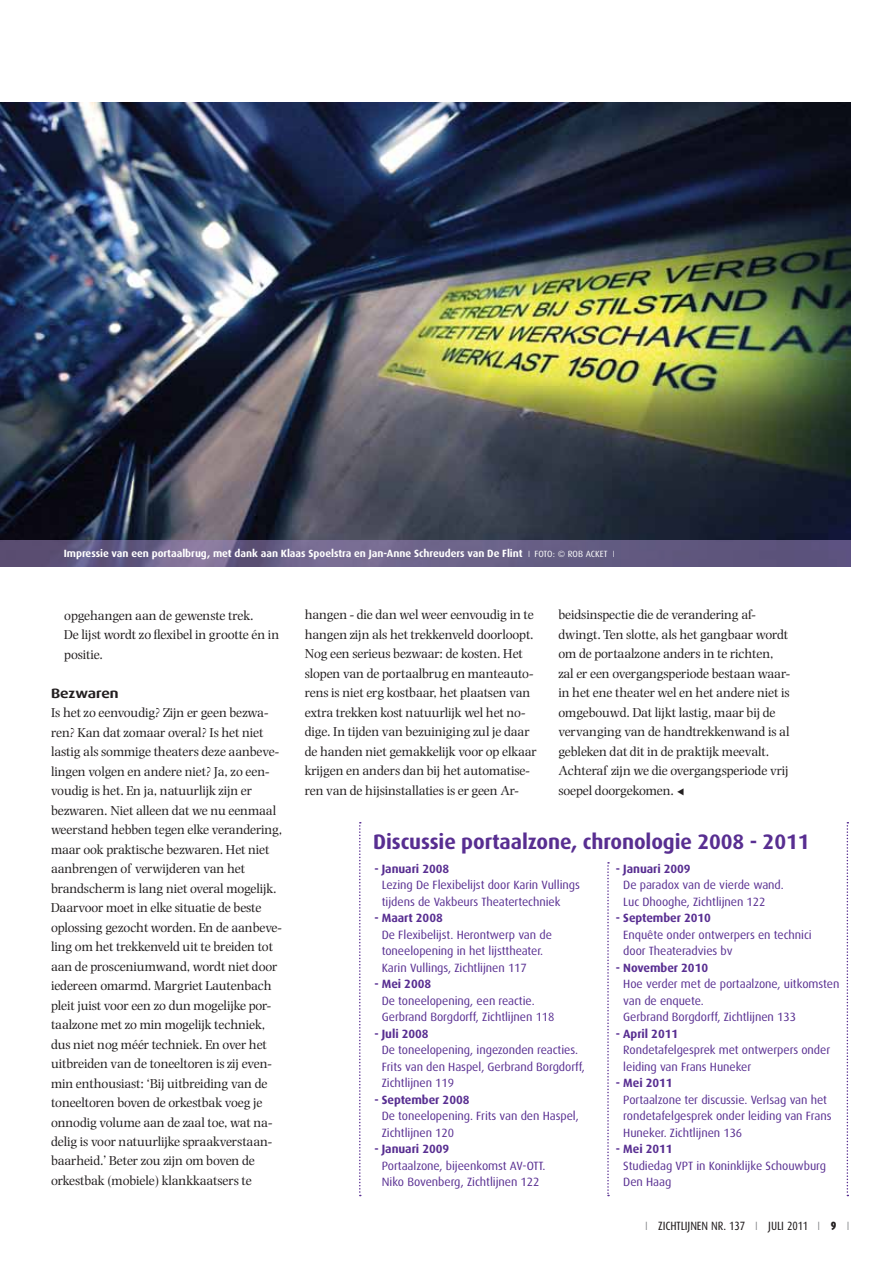
<style>
.page{position:relative;width:893px;height:1263px;background:#fff}
.page>*{position:absolute;margin:0;border:0;box-sizing:border-box;transform-origin:0 0}
.t1{font:700 21px "Dax";letter-spacing:-.005em;color:#582e91}
.t2{font:13.5px/19.5px "Photina";letter-spacing:-.01em;color:#231f20}
.t3{font:700 13.5px "Dax Wide";color:#231f20}
.t4{font:12px/16.5px "Dax";letter-spacing:-.005em;color:#582e91}
.t5{font:700 12px "Dax";letter-spacing:-.005em;color:#582e91}
.t6{font:12px "Dax Condensed";letter-spacing:-.005em;color:#231f20}
.t7{font:700 10.5px "Dax";color:#fff}
.t8{font:300 9px "Dax Condensed";color:#fff}
.s1{font-family:"Dax Condensed";font-weight:300;font-size:9px}
.s2{font-weight:400;font-size:9px}
.s3{font-family:"European Pi Three";font-size:9px}
.s4{font-weight:300;color:#808285}
.s5{font-weight:900}
</style>
<div class="page">
<img style="left:0;top:102px;width:850px;height:438px">
<svg style="left:0;top:540px;width:850px;height:27px;background:#675d84"></svg>
<svg style="left:359px;top:822px;width:2px;height:374px"></svg>
<svg style="left:847px;top:822px;width:1px;height:374px"></svg>
<svg style="left:607px;top:862px;width:2px;height:334px"></svg>
<p class="t7" style="left:64px;top:548px;width:537px">Impressie van een portaalbrug, met dank aan Klaas Spoelstra en Jan-Anne Schreuders van De Flint <span class="s1">I</span> <span class="s2">Foto: © Rob Acket</span></p>
<p class="t8" style="left:613px;top:549px;width:3px">I</p>
<p class="t2" style="left:64px;top:605px;width:216px">opgehangen aan de gewenste trek.<br>De lijst wordt zo flexibel in grootte én in positie.</p>
<p class="t3" style="left:51px;top:685px;width:69px">Bezwaren</p>
<p class="t2" style="left:51px;top:703px;width:233px">Is het zo eenvoudig? Zijn er geen bezwa&shy;ren? Kan dat zomaar overal? Is het niet lastig als sommige theaters deze aanbeve&shy;lingen volgen en andere niet? Ja, zo een&shy;voudig is het. En ja, natuurlijk zijn er bezwaren. Niet alleen dat we nu eenmaal weerstand hebben tegen elke verandering, maar ook praktische bezwaren. Het niet aanbrengen of verwijderen van het brandscherm is lang niet overal mogelijk.<br>Daarvoor moet in elke situatie de beste oplossing gezocht worden. En de aanbeve&shy;ling om het trekkenveld uit te breiden tot aan de prosceniumwand, wordt niet door iedereen omarmd. Margriet Lautenbach pleit juist voor een zo dun mogelijke por&shy;taalzone met zo min mogelijk techniek, dus niet nog méér techniek. En over het uitbreiden van de toneeltoren is zij even&shy;min enthousiast: ‘Bij uitbreiding van de toneeltoren boven de orkestbak voeg je onnodig volume aan de zaal toe, wat na&shy;delig is voor natuurlijke spraakverstaan&shy;baarheid.’ Beter zou zijn om boven de orkestbak (mobiele) klankkaatsers te</p>
<p class="t2" style="left:305px;top:605px;width:234px">hangen - die dan wel weer eenvoudig in te hangen zijn als het trekkenveld doorloopt.<br>Nog een serieus bezwaar: de kosten. Het slopen van de portaalbrug en manteauto&shy;rens is niet erg kostbaar, het plaatsen van extra trekken kost natuurlijk wel het no&shy;dige. In tijden van bezuiniging zul je daar de handen niet gemakkelijk voor op elkaar krijgen en anders dan bij het automatise&shy;ren van de hijsinstallaties is er geen Ar-</p>
<p class="t2" style="left:558px;top:605px;width:233px">beidsinspectie die de verandering af&shy;dwingt. Ten slotte, als het gangbaar wordt om de portaalzone anders in te richten, zal er een overgangsperiode bestaan waar&shy;in het ene theater wel en het andere niet is omgebouwd. Dat lijkt lastig, maar bij de vervanging van de handtrekkenwand is al gebleken dat dit in de praktijk meevalt.<br>Achteraf zijn we die overgangsperiode vrij soepel doorgekomen. <span class="s3">f</span></p>
<h1 class="t1" style="left:373px;top:830px;width:438px">Discussie portaalzone, chronologie 2008 - 2011</h1>
<p class="t5" style="left:374px;top:862px;width:76px">- Januari 2008</p>
<p class="t4" style="left:382px;top:877px;width:200px">Lezing De Flexibelijst door Karin Vullings tijdens de Vakbeurs Theatertechniek</p>
<p class="t5" style="left:374px;top:911px;width:70px">- Maart 2008</p>
<p class="t4" style="left:382px;top:926px;width:172px">De Flexibelijst. Herontwerp van de toneelopening in het lijsttheater.<br>Karin Vullings, Zichtlijnen 117</p>
<p class="t5" style="left:374px;top:977px;width:58px">- Mei 2008</p>
<p class="t4" style="left:382px;top:992px;width:174px">De toneelopening, een reactie.<br>Gerbrand Borgdorff, Zichtlijnen 118</p>
<p class="t5" style="left:374px;top:1027px;width:56px">- Juli 2008</p>
<p class="t4" style="left:382px;top:1042px;width:205px">De toneelopening, ingezonden reacties.<br>Frits van den Haspel, Gerbrand Borgdorff,<br>Zichtlijnen 119</p>
<p class="t5" style="left:374px;top:1093px;width:97px">- September 2008</p>
<p class="t4" style="left:382px;top:1108px;width:199px">De toneelopening. Frits van den Haspel,<br>Zichtlijnen 120</p>
<p class="t5" style="left:374px;top:1142px;width:76px">- Januari 2009</p>
<p class="t4" style="left:382px;top:1157px;width:165px">Portaalzone, bijeenkomst AV-OTT.<br>Niko Bovenberg, Zichtlijnen 122</p>
<p class="t5" style="left:616px;top:862px;width:76px">- Januari 2009</p>
<p class="t4" style="left:623px;top:877px;width:162px">De paradox van de vierde wand.<br>Luc Dhooghe, Zichtlijnen 122</p>
<p class="t5" style="left:616px;top:911px;width:97px">- September 2010</p>
<p class="t4" style="left:623px;top:926px;width:190px">Enquête onder ontwerpers en technici door Theateradvies bv</p>
<p class="t5" style="left:616px;top:961px;width:94px">- November 2010</p>
<p class="t4" style="left:623px;top:976px;width:218px">Hoe verder met de portaalzone, uitkomsten van de enquete.<br>Gerbrand Borgdorff, Zichtlijnen 133</p>
<p class="t5" style="left:616px;top:1027px;width:64px">- April 2011</p>
<p class="t4" style="left:623px;top:1042px;width:208px">Rondetafelgesprek met ontwerpers onder leiding van Frans Huneker</p>
<p class="t5" style="left:616px;top:1076px;width:58px">- Mei 2011</p>
<p class="t4" style="left:623px;top:1091px;width:210px">Portaalzone ter discussie. Verlsag van het rondetafelgesprek onder leiding van Frans<br>Huneker. Zichtlijnen 136</p>
<p class="t5" style="left:616px;top:1142px;width:58px">- Mei 2011</p>
<p class="t4" style="left:623px;top:1157px;width:204px">Studiedag VPT in Koninklijke Schouwburg<br>Den Haag</p>
<p class="t6" style="left:645px;top:1219px;width:23px"><span class="s4">I</span> ZICHTLI</p>
<p class="t6" style="left:688px;top:1219px;width:10px">JNEN</p>
<p class="t6" style="left:711px;top:1219px;width:140px">NR. 137 <span class="s4">I</span> JULI 2011 <span class="s4">I</span> <span class="s5">9</span> <span class="s4">I</span></p>
</div>
